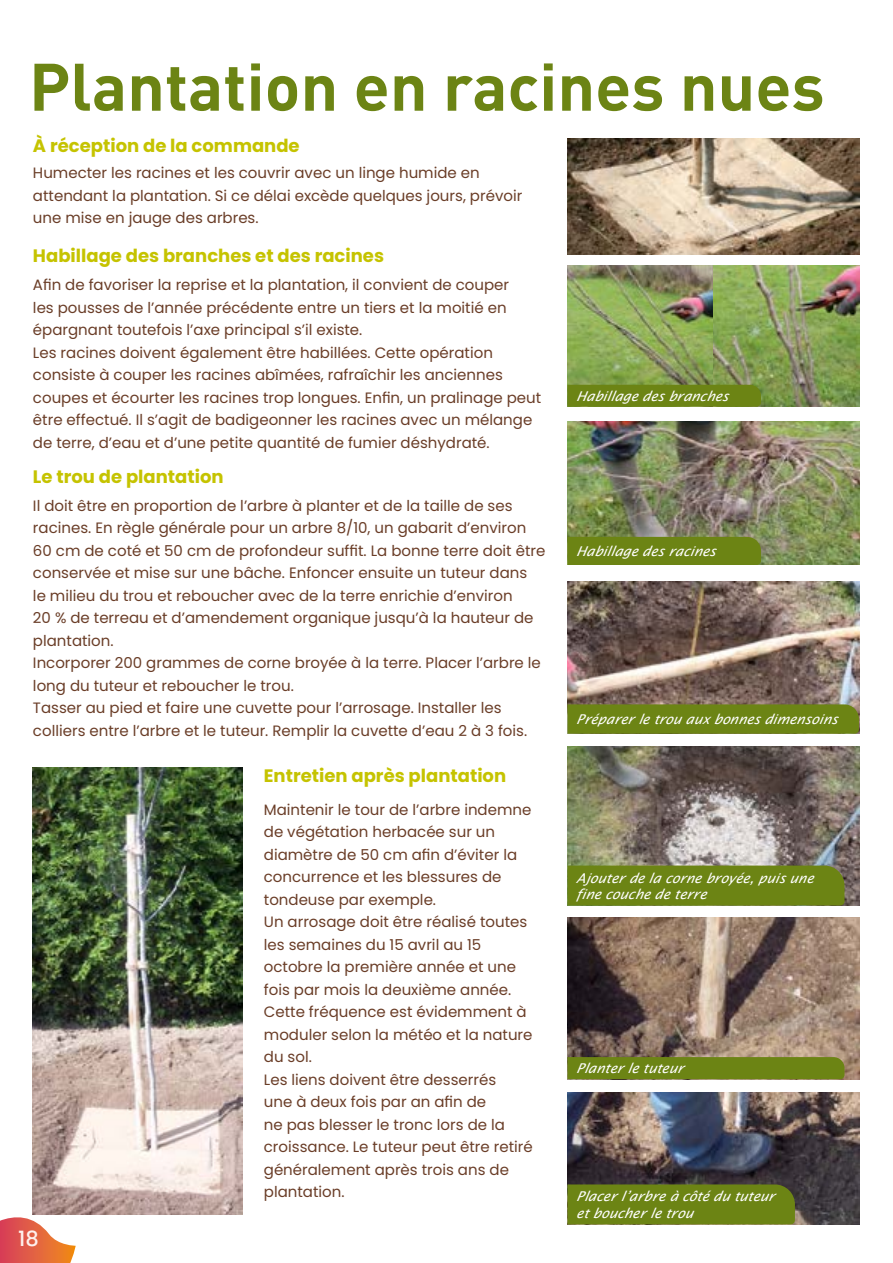
<style>
.page{position:relative;width:893px;height:1263px;background:#fff}
.page>*{position:absolute;margin:0;border:0;box-sizing:border-box;transform-origin:0 0}
.t1{font:700 66px "DIN Pro";color:#6c8414}
.t2{font:500 21px "Poppins";color:#fef0ec}
.t3{font:700 18px "Poppins";color:#c5c300}
.t4{font:15px/22.5px "Poppins";color:#6a3d27}
.t5{font:italic 13.5px/16.5px "Lucida Sans";color:#fff}
</style>
<div class="page">
<img style="left:33px;top:767px;width:209px;height:447px">
<img style="left:567px;top:265px;width:146px;height:120px">
<img style="left:713px;top:265px;width:146px;height:142px">
<div style="left:567px;top:385px;width:194px;height:22px;background:#6c8414"></div>
<img style="left:567px;top:421px;width:292px;height:144px">
<div style="left:567px;top:537px;width:194px;height:28px;background:#6c8414"></div>
<img style="left:567px;top:917px;width:292px;height:162px">
<div style="left:567px;top:1057px;width:277px;height:22px;background:#6c8414"></div>
<img style="left:567px;top:582px;width:292px;height:122px">
<svg style="left:567px;top:704px;width:292px;height:30px;background:#6d8316"></svg>
<img style="left:567px;top:747px;width:292px;height:158px">
<div style="left:567px;top:865px;width:277px;height:40px;background:#6c8414"></div>
<img style="left:567px;top:1092px;width:292px;height:132px">
<div style="left:567px;top:1184px;width:228px;height:40px;background:#6c8414"></div>
<img style="left:567px;top:139px;width:292px;height:115px">
<svg style="left:0;top:1194px;width:76px;height:69px"></svg>
<h1 class="t1" style="left:29px;top:42px;width:797px">Plantation en racines nues</h1>
<p class="t3" style="left:33px;top:135px;width:268px">À réception de la commande</p>
<p class="t4" style="left:33px;top:162px;width:491px">Humecter les racines et les couvrir avec un linge humide en attendant la plantation. Si ce délai excède quelques jours, prévoir une mise en jauge des arbres.</p>
<p class="t3" style="left:33px;top:246px;width:353px">Habillage des branches et des racines</p>
<p class="t4" style="left:33px;top:274px;width:510px">Afin de favoriser la reprise et la plantation, il convient de couper<br>les pousses de l’année précédente entre un tiers et la moitié en épargnant toutefois l’axe principal s’il existe.<br>Les racines doivent également être habillées. Cette opération consiste à couper les racines abîmées, rafraîchir les anciennes coupes et écourter les racines trop longues. Enfin, un pralinage peut être effectué. Il s’agit de badigeonner les racines avec un mélange de terre, d’eau et d’une petite quantité de fumier déshydraté.</p>
<p class="t3" style="left:33px;top:466px;width:192px">Le trou de plantation</p>
<p class="t4" style="left:33px;top:494px;width:514px">Il doit être en proportion de l’arbre à planter et de la taille de ses racines. En règle générale pour un arbre 8/10, un gabarit d’environ 60 cm de coté et 50 cm de profondeur suffit. La bonne terre doit être conservée et mise sur une bâche. Enfoncer ensuite un tuteur dans<br>le milieu du trou et reboucher avec de la terre enrichie d’environ<br>20 % de terreau et d’amendement organique jusqu’à la hauteur de plantation.<br>Incorporer 200 grammes de corne broyée à la terre. Placer l’arbre le long du tuteur et reboucher le trou.<br>Tasser au pied et faire une cuvette pour l’arrosage. Installer les colliers entre l’arbre et le tuteur. Remplir la cuvette d’eau 2 à 3 fois.</p>
<p class="t3" style="left:264px;top:765px;width:244px">Entretien après plantation</p>
<h2 class="t2" style="left:18px;top:1226px;width:22px">18</h2>
<p class="t4" style="left:264px;top:798px;width:270px">Maintenir le tour de l’arbre indemne de végétation herbacée sur un diamètre de 50 cm afin d’éviter la concurrence et les blessures de tondeuse par exemple.<br>Un arrosage doit être réalisé toutes les semaines du 15 avril au 15 octobre la première année et une fois par mois la deuxième année.<br>Cette fréquence est évidemment à moduler selon la météo et la nature du sol.<br>Les liens doivent être desserrés<br>une à deux fois par an afin de<br>ne pas blesser le tronc lors de la croissance. Le tuteur peut être retiré généralement après trois ans de plantation.</p>
<p class="t5" style="left:576px;top:388px;width:157px">Habillage des branches</p>
<p class="t5" style="left:576px;top:543px;width:144px">Habillage des racines</p>
<p class="t5" style="left:576px;top:711px;width:266px">Préparer le trou aux bonnes dimensoins</p>
<p class="t5" style="left:576px;top:869px;width:242px">Ajouter de la corne broyée, puis une fine couche de terre</p>
<p class="t5" style="left:576px;top:1060px;width:112px">Planter le tuteur</p>
<p class="t5" style="left:576px;top:1188px;width:203px">Placer l ’arbre à côté du tuteur et boucher le trou</p>
</div>
